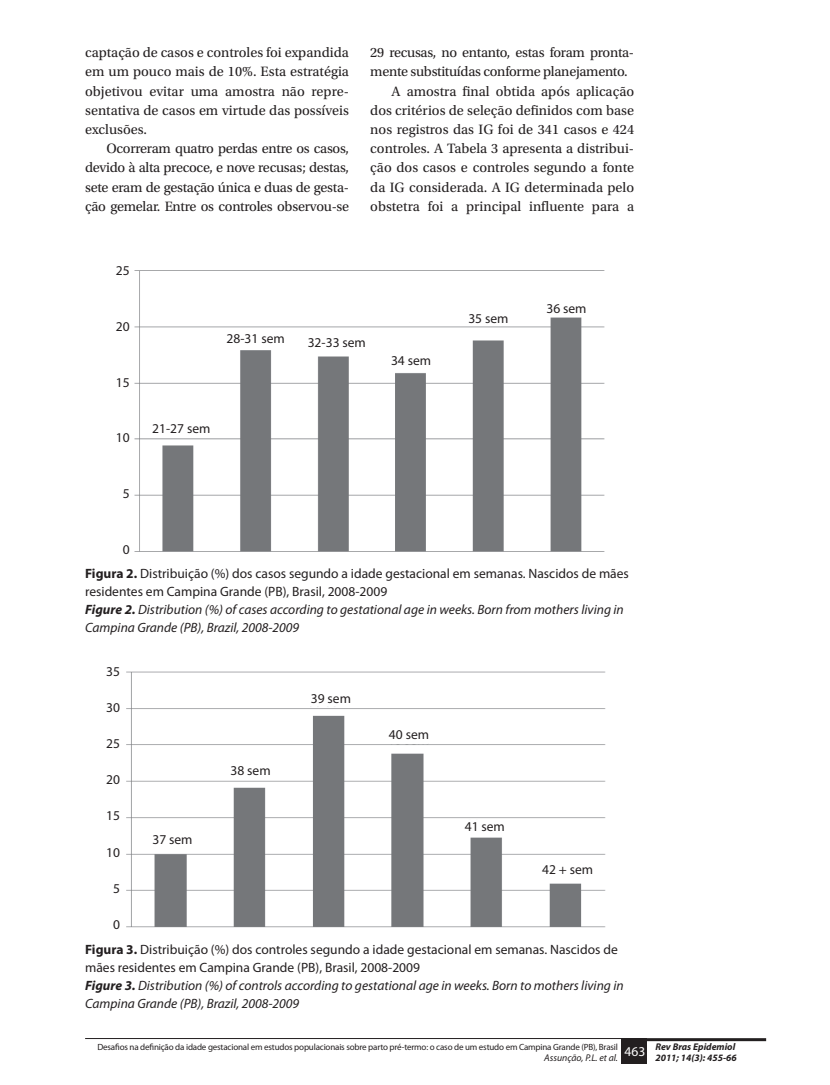
<style>
.page{position:relative;width:830px;height:1085px;background:#fff}
.page>*{position:absolute;margin:0;border:0;box-sizing:border-box;transform-origin:0 0}
._08_1_Texto{font:14.25px/19.2px "Utopia Std";letter-spacing:-.02em;color:#231f20;text-align:justify}
._09_1_Tabela_Figura{font:13.5px/18px "Myriad Pro";color:#231f20}
._09_2_Tabela_Figura{font:italic 13.5px/18px "Myriad Pro";color:#231f20}
.t1{font:13.5px "Myriad Pro";color:#fff}
.t2{font:italic 700 9.75px/11.7px "Myriad Pro";color:#231f20}
.t3{font:italic 9.75px "Myriad Pro";color:#231f20}
.t4{font:9px "Myriad Pro";letter-spacing:-.02em;color:#231f20}
.s1{font-weight:700}
</style>
<div class="page">
<hr style="left:85px;top:1037px;width:538px;height:1px;background:#231f20">
<hr style="left:620px;top:1037px;width:145px;height:3px;background:#231f20">
<div style="left:620px;top:1037px;width:26px;height:26px;background:#231f20"></div>
<img style="left:134px;top:270px;width:471px;height:282px">
<img style="left:126px;top:671px;width:480px;height:257px">
<p class="_08_1_Texto" style="left:85px;top:43px;width:265px">captação de casos e controles foi expandida em um pouco mais de 10%. Esta estratégia objetivou evitar uma amostra não repre&shy;sentativa de casos em virtude das possíveis exclusões.</p>
<p class="_08_1_Texto" style="left:85px;top:139px;width:265px;text-indent:21px">Ocorreram quatro perdas entre os casos, devido à alta precoce, e nove recusas; destas, sete eram de gestação única e duas de gesta&shy;ção gemelar. Entre os controles observou-se</p>
<p class="_08_1_Texto" style="left:370px;top:43px;width:265px">29 recusas, no entanto, estas foram pronta&shy;mente substituídas conforme planejamento.</p>
<p class="_08_1_Texto" style="left:370px;top:82px;width:265px;text-indent:21px">A amostra final obtida após aplicação dos critérios de seleção definidos com base nos registros das IG foi de 341 casos e 424 controles. A Tabela 3 apresenta a distribui&shy;ção dos casos e controles segundo a fonte da IG considerada. A IG determinada pelo obstetra foi a principal influente para a</p>
<p class="_09_1_Tabela_Figura" style="left:116px;top:262px;width:15px">25</p>
<p class="_09_1_Tabela_Figura" style="left:116px;top:317px;width:15px">20</p>
<p class="_09_1_Tabela_Figura" style="left:116px;top:373px;width:15px">15</p>
<p class="_09_1_Tabela_Figura" style="left:116px;top:429px;width:15px">10</p>
<p class="_09_1_Tabela_Figura" style="left:226px;top:329px;width:60px">28-31 sem</p>
<p class="_09_1_Tabela_Figura" style="left:307px;top:334px;width:60px">32-33 sem</p>
<p class="_09_1_Tabela_Figura" style="left:152px;top:420px;width:60px">21-27 sem</p>
<p class="_09_1_Tabela_Figura" style="left:391px;top:352px;width:42px">34 sem</p>
<p class="_09_1_Tabela_Figura" style="left:468px;top:310px;width:42px">35 sem</p>
<p class="_09_1_Tabela_Figura" style="left:546px;top:299px;width:42px">36 sem</p>
<p class="_09_1_Tabela_Figura" style="left:123px;top:484px;width:8px">5</p>
<p class="_09_1_Tabela_Figura" style="left:123px;top:540px;width:8px">0</p>
<p class="_09_1_Tabela_Figura" style="left:85px;top:564px;width:545px"><span class="s1">Figura 2.</span> Distribuição (%) dos casos segundo a idade gestacional em semanas. Nascidos de mães residentes em Campina Grande (PB), Brasil, 2008-2009</p>
<p class="_09_2_Tabela_Figura" style="left:85px;top:600px;width:540px"><span class="s1">Figure 2.</span> Distribution (%) of cases according to gestational age in weeks. Born from mothers living in<br>Campina Grande (PB), Brazil, 2008-2009</p>
<p class="_09_1_Tabela_Figura" style="left:106px;top:662px;width:15px">35</p>
<p class="_09_1_Tabela_Figura" style="left:106px;top:698px;width:15px">30</p>
<p class="_09_1_Tabela_Figura" style="left:106px;top:734px;width:15px">25</p>
<p class="_09_1_Tabela_Figura" style="left:106px;top:771px;width:15px">20</p>
<p class="_09_1_Tabela_Figura" style="left:106px;top:807px;width:15px">15</p>
<p class="_09_1_Tabela_Figura" style="left:106px;top:843px;width:15px">10</p>
<p class="_09_1_Tabela_Figura" style="left:113px;top:879px;width:8px">5</p>
<p class="_09_1_Tabela_Figura" style="left:113px;top:915px;width:8px">0</p>
<p class="_09_1_Tabela_Figura" style="left:152px;top:830px;width:42px">37 sem</p>
<p class="_09_1_Tabela_Figura" style="left:230px;top:761px;width:42px">38 sem</p>
<p class="_09_1_Tabela_Figura" style="left:311px;top:689px;width:42px">39 sem</p>
<p class="_09_1_Tabela_Figura" style="left:389px;top:725px;width:42px">40 sem</p>
<p class="_09_1_Tabela_Figura" style="left:464px;top:817px;width:42px">41 sem</p>
<p class="_09_1_Tabela_Figura" style="left:542px;top:860px;width:52px">42 + sem</p>
<p class="_09_1_Tabela_Figura" style="left:85px;top:940px;width:534px"><span class="s1">Figura 3.</span> Distribuição (%) dos controles segundo a idade gestacional em semanas. Nascidos de mães residentes em Campina Grande (PB), Brasil, 2008-2009</p>
<p class="_09_2_Tabela_Figura" style="left:85px;top:976px;width:540px"><span class="s1">Figure 3.</span> Distribution (%) of controls according to gestational age in weeks. Born to mothers living in<br>Campina Grande (PB), Brazil, 2008-2009</p>
<p class="t4" style="left:97px;top:1041px;width:522px">Desafios na definição da idade gestacional em estudos populacionais sobre parto pré-termo: o caso de um estudo em Campina Grande (PB), Brasil</p>
<p class="t3" style="left:544px;top:1052px;width:75px">Assunção, P.L. et al.</p>
<p class="t1" style="left:624px;top:1044px;width:22px">463</p>
<p class="t2" style="left:655px;top:1040px;width:83px">Rev Bras Epidemiol<br>2011; 14(3): 455-66</p>
</div>
